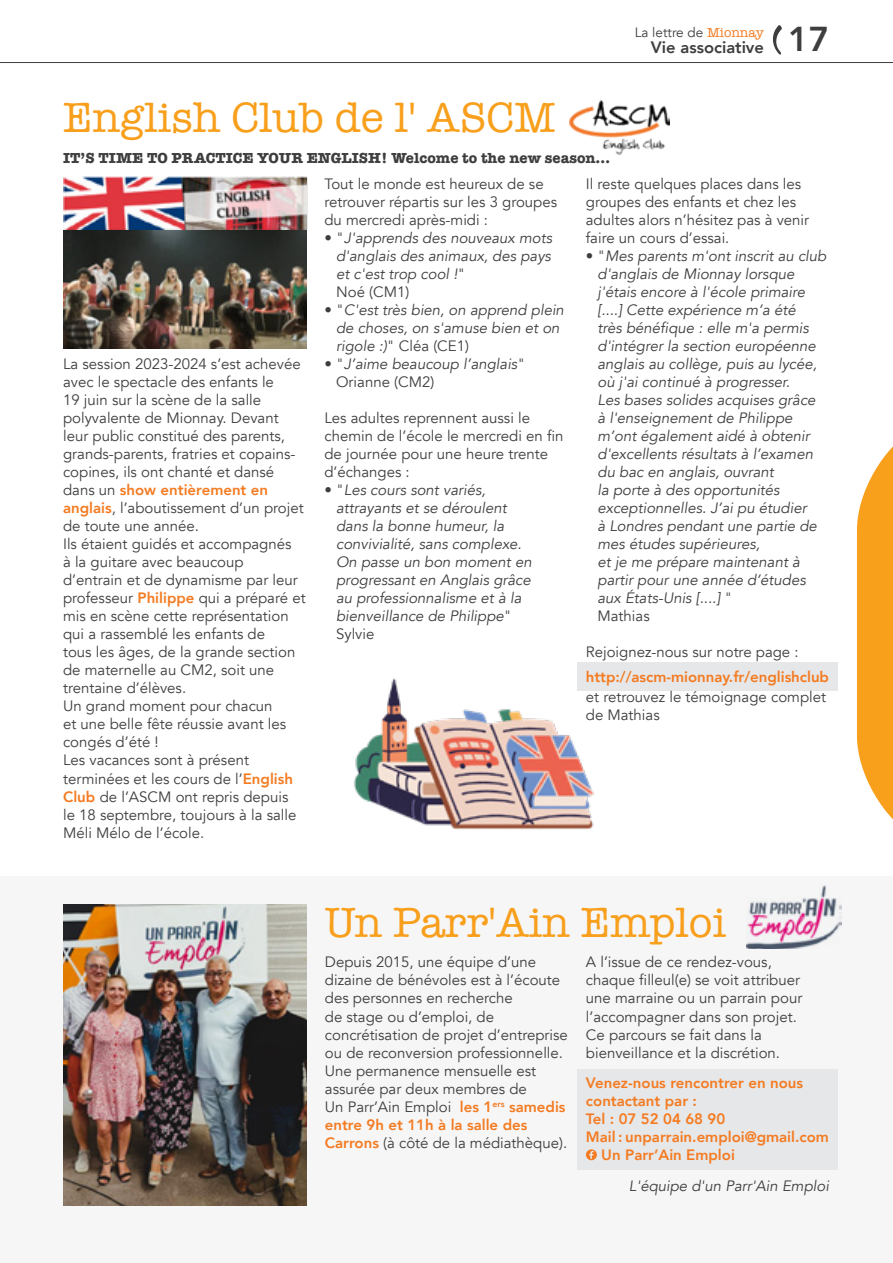
<style>
.page{position:relative;width:893px;height:1263px;background:#fff}
.page>*{position:absolute;margin:0;border:0;box-sizing:border-box;transform-origin:0 0}
.t1{font:43.5px "American Typewriter";color:#f89f1c}
.t2{font:800 16.5px "Avenir";color:#3e3e3f}
.t3{font:15px/18px "Avenir";color:#3e3e3f}
.t4{font:italic 15px/18px "Avenir";color:#3e3e3f}
.t5{font:800 15px "Avenir";color:#f47b21}
.t6{font:700 15px "American Typewriter";color:#3e3e3f}
.t7{font:13.5px "Avenir";color:#3e3e3f}
.s1{font-family:"American Typewriter";color:#f47b21}
.s2{font-size:34.5px}
.s3{font-weight:800;color:#f47b21}
.s4{font-style:normal}
</style>
<div class="page">
<svg style="left:773px;top:25px;width:9px;height:30px"></svg>
<svg style="left:857px;top:446px;width:36px;height:374px"></svg>
<hr style="left:0;top:62px;width:893px;height:1px;background:#3e3e3f">
<img style="left:64px;top:229px;width:243px;height:119px">
<img style="left:64px;top:177px;width:243px;height:52px">
<div style="left:577px;top:663px;width:261px;height:28px;background:#e6e7e9"></div>
<img style="left:569px;top:99px;width:100px;height:56px">
<div style="left:0;top:876px;width:893px;height:387px;background:#f6f6f7"></div>
<div style="left:577px;top:1069px;width:260px;height:46px;background:#e6e7e9"></div>
<div style="left:577px;top:1105px;width:260px;height:28px;background:#e6e7e9"></div>
<div style="left:577px;top:1123px;width:260px;height:28px;background:#e6e7e9"></div>
<div style="left:577px;top:1141px;width:260px;height:28px;background:#e6e7e9"></div>
<svg style="left:586px;top:1149px;width:11px;height:11px"></svg>
<img style="left:63px;top:904px;width:244px;height:301px">
<img style="left:746px;top:886px;width:96px;height:62px">
<img style="left:354px;top:678px;width:240px;height:152px">
<h1 class="t1" style="left:63px;top:84px;width:494px">English Club de l' ASCM</h1>
<p class="t6" style="left:63px;top:145px;width:549px">IT’S TIME TO PRACTICE YOUR ENGLISH! Welcome to the new season…</p>
<p class="t7" style="left:635px;top:24px;width:131px">La lettre de <span class="s1">Mionnay</span></p>
<p class="t2" style="left:651px;top:34px;width:180px">Vie associative <span class="s2">17</span></p>
<p class="t3" style="left:63px;top:356px;width:244px">La session 2023-2024 s’est achevée avec le spectacle des enfants le<br>19 juin sur la scène de la salle polyvalente de Mionnay. Devant leur public constitué des parents, grands-parents, fratries et copains&shy;copines, ils ont chanté et dansé dans un <span class="s3">show entièrement en anglais</span>, l’aboutissement d’un projet de toute une année.<br>Ils étaient guidés et accompagnés<br>à la guitare avec beaucoup d’entrain et de dynamisme par leur professeur <span class="s3">Philippe</span> qui a préparé et mis en scène cette représentation qui a rassemblé les enfants de<br>tous les âges, de la grande section de maternelle au CM2, soit une trentaine d’élèves.<br>Un grand moment pour chacun<br>et une belle fête réussie avant les congés d’été !<br>Les vacances sont à présent terminées et les cours de l’<span class="s3">English<br>Club</span> de l’ASCM ont repris depuis<br>le 18 septembre, toujours à la salle<br>Méli Mélo de l’école.</p>
<p class="t3" style="left:324px;top:176px;width:234px">Tout le monde est heureux de se retrouver répartis sur les 3 groupes du mercredi après-midi :</p>
<p class="t4" style="left:336px;top:230px;width:217px;text-indent:-12px"><span class="s4">• "</span>J'apprends des nouveaux mots d'anglais des animaux, des pays et c'est trop cool !<span class="s4">"<br>Noé (CM1)</span></p>
<p class="t4" style="left:336px;top:302px;width:229px;text-indent:-12px"><span class="s4">• "</span>C'est très bien, on apprend plein de choses, on s'amuse bien et on rigole :)<span class="s4">" Cléa (CE1)</span></p>
<p class="t4" style="left:336px;top:356px;width:190px;text-indent:-12px"><span class="s4">• "</span>J’aime beaucoup l’anglais<span class="s4">"<br>Orianne (CM2)</span></p>
<p class="t3" style="left:324px;top:410px;width:240px">Les adultes reprennent aussi le chemin de l’école le mercredi en fin de journée pour une heure trente d’échanges :</p>
<p class="t4" style="left:336px;top:482px;width:197px;text-indent:-12px"><span class="s4">• "</span>Les cours sont variés, attrayants et se déroulent dans la bonne humeur, la convivialité, sans complexe.<br>On passe un bon moment en progressant en Anglais grâce au professionnalisme et à la bienveillance de Philippe<span class="s4">"<br>Sylvie</span></p>
<p class="t3" style="left:586px;top:176px;width:225px">Il reste quelques places dans les groupes des enfants et chez les adultes alors n’hésitez pas à venir faire un cours d’essai.</p>
<p class="t4" style="left:597px;top:248px;width:230px;text-indent:-12px"><span class="s4">• "</span>Mes parents m'ont inscrit au club d'anglais de Mionnay lorsque j'étais encore à l'école primaire [....] Cette expérience m’a été<br>très bénéfique : elle m'a permis d'intégrer la section européenne anglais au collège, puis au lycée, où j'ai continué à progresser.<br>Les bases solides acquises grâce à l'enseignement de Philippe m’ont également aidé à obtenir d'excellents résultats à l’examen du bac en anglais, ouvrant<br>la porte à des opportunités exceptionnelles. J’ai pu étudier<br>à Londres pendant une partie de mes études supérieures,<br>et je me prépare maintenant à partir pour une année d’études aux États-Unis [....] <span class="s4">"<br>Mathias</span></p>
<p class="t3" style="left:586px;top:644px;width:214px">Rejoignez-nous sur notre page :</p>
<p class="t5" style="left:586px;top:665px;width:245px">http://ascm-mionnay.fr/englishclub</p>
<p class="t3" style="left:586px;top:688px;width:242px">et retrouvez le témoignage complet de Mathias</p>
<h1 class="t1" style="left:325px;top:889px;width:403px">Un Parr'Ain Emploi</h1>
<p class="t3" style="left:325px;top:953px;width:244px">Depuis 2015, une équipe d’une dizaine de bénévoles est à l’écoute des personnes en recherche<br>de stage ou d’emploi, de concrétisation de projet d’entreprise ou de reconversion professionnelle.<br>Une permanence mensuelle est assurée par deux membres de<br>Un Parr’Ain Emploi <span class="s3">les 1</span><sup>ers</sup> <span class="s3">samedis entre 9h et 11h à la salle des<br>Carrons</span> (à côté de la médiathèque).</p>
<p class="t3" style="left:586px;top:953px;width:218px">A l’issue de ce rendez-vous, chaque filleul(e) se voit attribuer une marraine ou un parrain pour l’accompagner dans son projet.<br>Ce parcours se fait dans la bienveillance et la discrétion.</p>
<p class="t5" style="left:586px;top:1071px;width:219px">Venez-nous rencontrer en nous</p>
<p class="t5" style="left:586px;top:1089px;width:113px">contactant par :</p>
<p class="t5" style="left:586px;top:1107px;width:141px">Tel : 07 52 04 68 90</p>
<p class="t5" style="left:586px;top:1125px;width:245px">Mail : unparrain.emploi@gmail.com</p>
<p class="t5" style="left:601px;top:1143px;width:135px">Un Parr’Ain Emploi</p>
<p class="t4" style="left:629px;top:1177px;width:202px">L'équipe d'un Parr'Ain Emploi</p>
</div>
